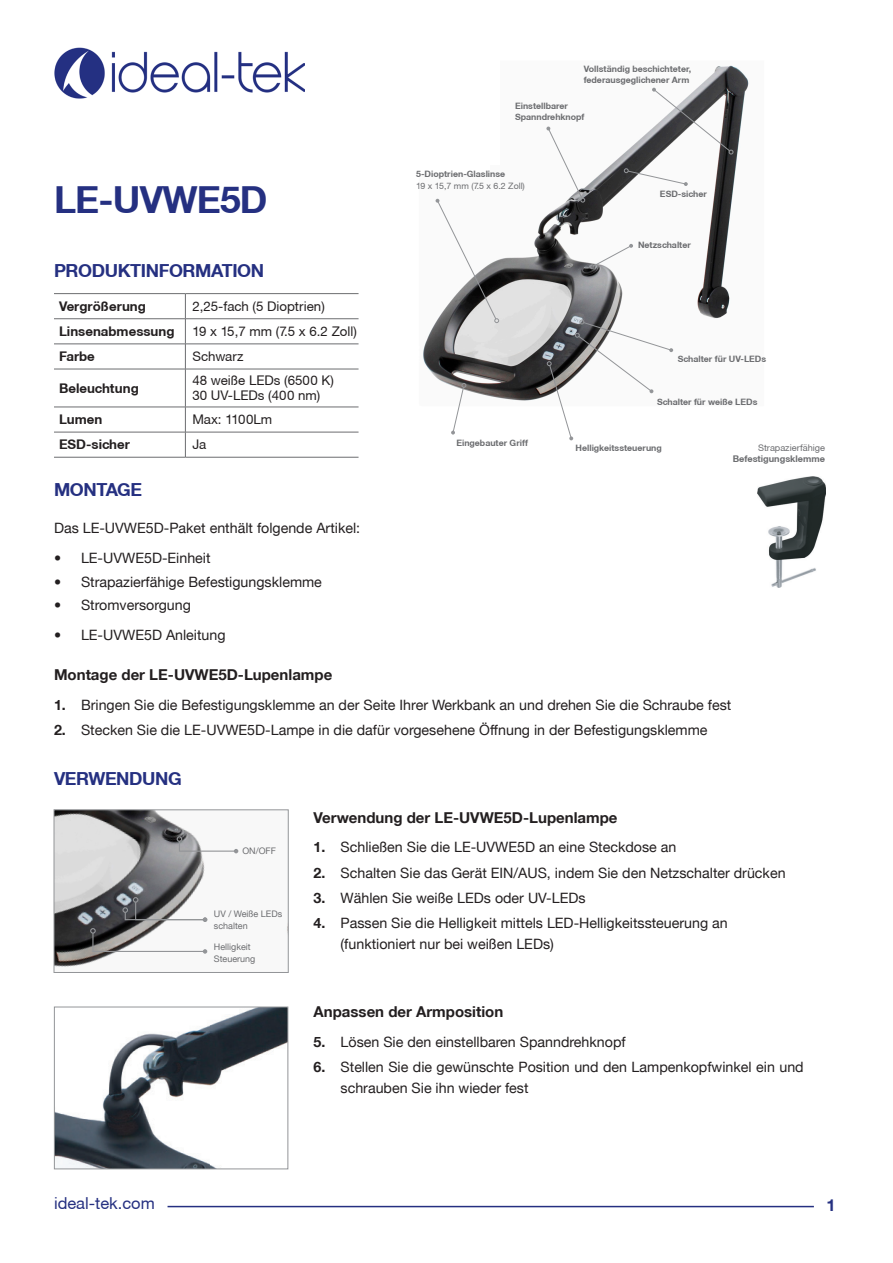
<style>
.page{position:relative;width:893px;height:1263px;background:#fff}
.page>*{position:absolute;margin:0;border:0;box-sizing:border-box;transform-origin:0 0}
.t1{font:700 37.2px "Helvetica Neue CE";letter-spacing:-.02em;color:#253081}
.t2{font:700 18px "Helvetica Neue CE";letter-spacing:-.02em;color:#253081}
.t3{font:16.5px "Helvetica Neue CE";color:#253081}
.t4{font:700 16.5px "Helvetica Neue CE";color:#253081}
.t5{font:700 15px "Helvetica Neue LT";color:#231f20}
.t6{font:14.25px/21px "Helvetica Neue LT";color:#231f20}
.t7{font:13.35px "Helvetica Neue CE";color:#231f20}
.t8{font:700 13.35px "Helvetica Neue CE";color:#231f20}
.t9{font:700 9.15px/11.1px "Helvetica Neue CE";color:#6c6d70;text-align:right}
.t10{font:9px/12px "Helvetica Neue LT";color:#6c6d70}
.t11{font:700 8.85px/10.5px "Helvetica Neue CE";color:#6c6d70}
.t12{font:8.85px "Helvetica Neue CE";color:#6c6d70}
.s1{font-weight:400}
.s2{font-weight:700}
</style>
<div class="page">
<img style="left:54px;top:47px;width:251px;height:52px">
<hr style="left:168px;top:1206px;width:646px;height:1px;background:#253081">
<img style="left:56px;top:811px;width:231px;height:156px">
<div style="left:54px;top:809px;width:235px;height:164px;border:1px solid #939598"></div>
<img style="left:56px;top:1009px;width:230px;height:158px">
<div style="left:54px;top:1007px;width:234px;height:162px;border:1px solid #939598"></div>
<svg style="left:122px;top:897px;width:85px;height:25px"></svg>
<svg style="left:90px;top:928px;width:117px;height:26px"></svg>
<svg style="left:177px;top:836px;width:61px;height:17px"></svg>
<img style="left:757px;top:477px;width:68px;height:111px">
<svg style="left:185px;top:294px;width:1px;height:75px"></svg>
<hr style="left:185px;top:369px;width:1px;height:38px;background:#6c6d70">
<svg style="left:185px;top:408px;width:1px;height:49px"></svg>
<hr style="left:54px;top:293px;width:131px;height:1px;background:#6c6d70">
<hr style="left:185px;top:293px;width:174px;height:1px;background:#6c6d70">
<hr style="left:54px;top:318px;width:131px;height:1px;background:#6c6d70">
<hr style="left:185px;top:318px;width:174px;height:1px;background:#6c6d70">
<hr style="left:54px;top:344px;width:131px;height:1px;background:#6c6d70">
<hr style="left:185px;top:344px;width:174px;height:1px;background:#6c6d70">
<hr style="left:54px;top:369px;width:131px;height:1px;background:#6c6d70">
<hr style="left:185px;top:369px;width:174px;height:1px;background:#6c6d70">
<hr style="left:54px;top:407px;width:131px;height:1px;background:#6c6d70">
<hr style="left:185px;top:407px;width:174px;height:1px;background:#6c6d70">
<hr style="left:54px;top:432px;width:131px;height:1px;background:#6c6d70">
<hr style="left:185px;top:432px;width:174px;height:1px;background:#6c6d70">
<hr style="left:54px;top:457px;width:131px;height:1px;background:#6c6d70">
<hr style="left:185px;top:457px;width:174px;height:1px;background:#6c6d70">
<img style="left:423px;top:65px;width:326px;height:336px">
<svg style="left:451px;top:383px;width:15px;height:52px"></svg>
<svg style="left:547px;top:320px;width:126px;height:120px"></svg>
<svg style="left:436px;top:199px;width:63px;height:124px"></svg>
<svg style="left:546px;top:127px;width:39px;height:76px"></svg>
<svg style="left:624px;top:168px;width:64px;height:18px"></svg>
<svg style="left:590px;top:244px;width:43px;height:25px"></svg>
<svg style="left:652px;top:88px;width:81px;height:66px"></svg>
<div style="left:387px;top:60px;width:112px;height:105px;background:#fff"></div>
<p class="t11" style="left:584px;top:64px;width:109px">Vollständig beschichteter, federausgeglichener Arm</p>
<p class="t1" style="left:54px;top:177px;width:215px">LE-UVWE5D</p>
<p class="t2" style="left:54px;top:259px;width:212px">PRODUKTINFORMATION</p>
<p class="t8" style="left:59px;top:298px;width:88px">Vergrößerung</p>
<p class="t7" style="left:192px;top:298px;width:134px">2,25-fach (5 Dioptrien)</p>
<p class="t8" style="left:59px;top:323px;width:117px">Linsenabmessung</p>
<p class="t7" style="left:192px;top:323px;width:166px">19 x 15,7 mm (7.5 x 6.2 Zoll)</p>
<p class="t8" style="left:59px;top:348px;width:37px">Farbe</p>
<p class="t7" style="left:192px;top:348px;width:53px">Schwarz</p>
<p class="t8" style="left:59px;top:380px;width:81px">Beleuchtung</p>
<p class="t7" style="left:192px;top:372px;width:143px">48 weiße LEDs (6500 K)</p>
<p class="t7" style="left:192px;top:387px;width:129px">30 UV-LEDs (400 nm)</p>
<p class="t11" style="left:515px;top:101px;width:71px">Einstellbarer<br>Spanndrehknopf</p>
<p class="t11" style="left:416px;top:169px;width:91px">5-Dioptrien-Glaslinse</p>
<p class="t12" style="left:416px;top:180px;width:110px">19 x 15,7 mm (7.5 x 6.2 Zoll)</p>
<p class="t11" style="left:660px;top:188px;width:48px">ESD-sicher</p>
<p class="t11" style="left:638px;top:239px;width:54px">Netzschalter</p>
<p class="t11" style="left:678px;top:353px;width:90px">Schalter für UV-LEDs</p>
<p class="t11" style="left:657px;top:396px;width:102px">Schalter für weiße LEDs</p>
<p class="t8" style="left:59px;top:411px;width:45px">Lumen</p>
<p class="t7" style="left:192px;top:411px;width:81px">Max: 1100Lm</p>
<p class="t8" style="left:59px;top:436px;width:72px">ESD-sicher</p>
<p class="t7" style="left:192px;top:437px;width:15px">Ja</p>
<p class="t11" style="left:456px;top:438px;width:73px">Eingebauter Griff</p>
<p class="t11" style="left:576px;top:443px;width:88px">Helligkeitssteuerung</p>
<p class="t9" style="left:733px;top:442px;width:94px"><span class="s1">Strapazierfähige<br></span>Befestigungsklemme</p>
<p class="t2" style="left:54px;top:478px;width:90px">MONTAGE</p>
<p class="t6" style="left:54px;top:517px;width:308px">Das LE-UVWE5D-Paket enthält folgende Artikel:</p>
<p class="t6" style="left:54px;top:547px;width:158px">• LE-UVWE5D-Einheit</p>
<p class="t6" style="left:54px;top:571px;width:269px">• Strapazierfähige Befestigungsklemme</p>
<p class="t6" style="left:54px;top:595px;width:138px">• Stromversorgung</p>
<p class="t6" style="left:54px;top:624px;width:173px">• LE-UVWE5D Anleitung</p>
<p class="t5" style="left:54px;top:666px;width:280px">Montage der LE-UVWE5D-Lupenlampe</p>
<p class="t6" style="left:54px;top:694px;width:679px"><span class="s2">1.</span> Bringen Sie die Befestigungsklemme an der Seite Ihrer Werkbank an und drehen Sie die Schraube fest</p>
<p class="t6" style="left:54px;top:720px;width:655px"><span class="s2">2.</span> Stecken Sie die LE-UVWE5D-Lampe in die dafür vorgesehene Öffnung in der Befestigungsklemme</p>
<p class="t2" style="left:54px;top:767px;width:129px">VERWENDUNG</p>
<p class="t10" style="left:242px;top:845px;width:35px">ON/OFF</p>
<p class="t10" style="left:214px;top:908px;width:70px">UV / Weiße LEDs schalten</p>
<p class="t10" style="left:214px;top:941px;width:43px">Helligkeit<br>Steuerung</p>
<p class="t5" style="left:314px;top:808px;width:305px">Verwendung der LE-UVWE5D-Lupenlampe</p>
<p class="t6" style="left:314px;top:837px;width:364px"><span class="s2">1.</span> Schließen Sie die LE-UVWE5D an eine Steckdose an</p>
<p class="t6" style="left:314px;top:862px;width:473px"><span class="s2">2.</span> Schalten Sie das Gerät EIN/AUS, indem Sie den Netzschalter drücken</p>
<p class="t6" style="left:314px;top:887px;width:273px"><span class="s2">3.</span> Wählen Sie weiße LEDs oder UV-LEDs</p>
<p class="t6" style="left:341px;top:912px;width:389px;text-indent:-27px"><span class="s2">4.</span> Passen Sie die Helligkeit mittels LED-Helligkeitssteuerung an (funktioniert nur bei weißen LEDs)</p>
<p class="t5" style="left:314px;top:1003px;width:191px">Anpassen der Armposition</p>
<p class="t6" style="left:314px;top:1031px;width:314px"><span class="s2">5.</span> Lösen Sie den einstellbaren Spanndrehknopf</p>
<p class="t6" style="left:341px;top:1056px;width:465px;text-indent:-27px"><span class="s2">6.</span> Stellen Sie die gewünschte Position und den Lampenkopfwinkel ein und schrauben Sie ihn wieder fest</p>
<p class="t3" style="left:54px;top:1194px;width:102px">ideal-tek.com</p>
<p class="t4" style="left:827px;top:1195px;width:11px">1</p>
</div>
